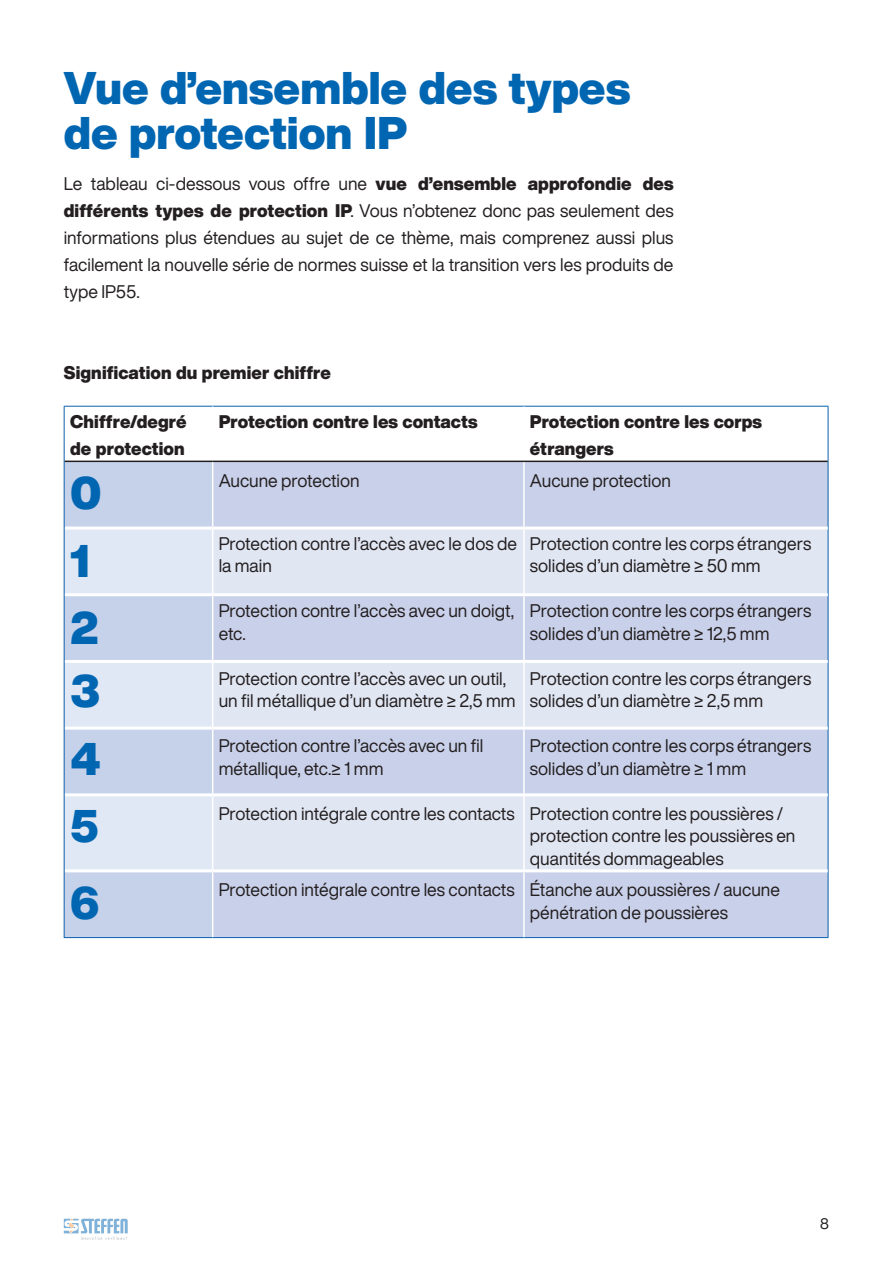
<style>
.page{position:relative;width:893px;height:1263px;background:#fff}
.page>*{position:absolute;margin:0;border:0;box-sizing:border-box;transform-origin:0 0}
.t1{font:900 45px/45px "Helvetica Now Display";color:#0166b2}
.t2{font:18px/22.5px "Helvetica Now Display";color:#231f20}
.t3{font:900 18px/27px "Helvetica Now Display";letter-spacing:.005em;color:#231f20}
.t4{font:15px "Helvetica Now Display";color:#231f20}
.s1{font-weight:900}
</style>
<div class="page">
<svg style="left:64px;top:1219px;width:64px;height:21px"></svg>
<div style="left:65px;top:462px;width:147px;height:475px;background:#c6d2ea"></div>
<div style="left:213px;top:462px;width:615px;height:475px;background:#c9d0e9"></div>
<svg style="left:65px;top:529px;width:147px;height:340px;background:#d6dff0"></svg>
<svg style="left:213px;top:529px;width:615px;height:340px;background:#d7ddef"></svg>
<hr style="left:64px;top:406px;width:149px;height:1px;background:#0a60ae">
<hr style="left:64px;top:407px;width:1px;height:54px;background:#0a60ae">
<hr style="left:213px;top:406px;width:311px;height:1px;background:#0a60ae">
<hr style="left:524px;top:406px;width:304px;height:1px;background:#0a60ae">
<hr style="left:828px;top:407px;width:1px;height:54px;background:#0a60ae">
<hr style="left:828px;top:461px;width:1px;height:67px;background:#0a60ae">
<hr style="left:828px;top:528px;width:1px;height:67px;background:#0a60ae">
<hr style="left:828px;top:595px;width:1px;height:66px;background:#0a60ae">
<hr style="left:828px;top:661px;width:1px;height:67px;background:#0a60ae">
<hr style="left:828px;top:728px;width:1px;height:67px;background:#0a60ae">
<hr style="left:828px;top:795px;width:1px;height:76px;background:#0a60ae">
<hr style="left:828px;top:871px;width:1px;height:66px;background:#0a60ae">
<hr style="left:213px;top:937px;width:311px;height:1px;background:#0a60ae">
<hr style="left:524px;top:937px;width:304px;height:1px;background:#0a60ae">
<hr style="left:523px;top:462px;width:2px;height:64px;background:#fff">
<hr style="left:523px;top:529px;width:2px;height:64px;background:#fff">
<hr style="left:523px;top:596px;width:2px;height:64px;background:#fff">
<hr style="left:523px;top:663px;width:2px;height:64px;background:#fff">
<hr style="left:523px;top:730px;width:2px;height:63px;background:#fff">
<hr style="left:523px;top:796px;width:2px;height:73px;background:#fff">
<hr style="left:523px;top:872px;width:2px;height:65px;background:#fff">
<hr style="left:65px;top:461px;width:148px;height:1px;background:#231f20">
<hr style="left:213px;top:461px;width:311px;height:1px;background:#231f20">
<hr style="left:524px;top:461px;width:304px;height:1px;background:#231f20">
<hr style="left:65px;top:526px;width:148px;height:3px;background:#fff">
<hr style="left:213px;top:526px;width:311px;height:3px;background:#fff">
<hr style="left:524px;top:526px;width:304px;height:3px;background:#fff">
<hr style="left:65px;top:593px;width:148px;height:3px;background:#fff">
<hr style="left:213px;top:593px;width:311px;height:3px;background:#fff">
<hr style="left:524px;top:593px;width:304px;height:3px;background:#fff">
<hr style="left:65px;top:660px;width:148px;height:3px;background:#fff">
<hr style="left:213px;top:660px;width:311px;height:3px;background:#fff">
<hr style="left:524px;top:660px;width:304px;height:3px;background:#fff">
<hr style="left:65px;top:727px;width:148px;height:3px;background:#fff">
<hr style="left:213px;top:727px;width:311px;height:3px;background:#fff">
<hr style="left:524px;top:727px;width:304px;height:3px;background:#fff">
<hr style="left:65px;top:793px;width:148px;height:3px;background:#fff">
<hr style="left:213px;top:793px;width:311px;height:3px;background:#fff">
<hr style="left:524px;top:793px;width:304px;height:3px;background:#fff">
<hr style="left:65px;top:869px;width:148px;height:3px;background:#fff">
<hr style="left:213px;top:869px;width:311px;height:3px;background:#fff">
<hr style="left:524px;top:869px;width:304px;height:3px;background:#fff">
<hr style="left:64px;top:461px;width:1px;height:67px;background:#0a60ae">
<hr style="left:64px;top:528px;width:1px;height:67px;background:#0a60ae">
<hr style="left:64px;top:595px;width:1px;height:66px;background:#0a60ae">
<hr style="left:64px;top:661px;width:1px;height:67px;background:#0a60ae">
<hr style="left:64px;top:728px;width:1px;height:67px;background:#0a60ae">
<hr style="left:64px;top:795px;width:1px;height:76px;background:#0a60ae">
<hr style="left:64px;top:871px;width:1px;height:66px;background:#0a60ae">
<hr style="left:64px;top:937px;width:149px;height:1px;background:#0a60ae">
<h1 class="t1" style="left:64px;top:66px;width:568px">Vue d’ensemble des types de protection IP</h1>
<p class="t2" style="left:64px;top:170px;width:611px;line-height:27px;text-align:justify">Le tableau ci-dessous vous offre une <span class="s1">vue d’ensemble approfondie des différents types de protection IP</span>. Vous n’obtenez donc pas seulement des informations plus étendues au sujet de ce thème, mais comprenez aussi plus facilement la nouvelle série de normes suisse et la transition vers les produits de type IP55.</p>
<p class="t3" style="left:64px;top:359px;width:269px">Signification du premier chiffre</p>
<p class="t3" style="left:70px;top:408px;width:118px">Chiffre/degré de protection</p>
<p class="t3" style="left:219px;top:408px;width:260px">Protection contre les contacts</p>
<p class="t3" style="left:530px;top:408px;width:234px">Protection contre les corps étrangers</p>
<h1 class="t1" style="left:70px;top:471px;width:33px">0</h1>
<p class="t2" style="left:219px;top:469px;width:143px">Aucune protection</p>
<p class="t2" style="left:530px;top:469px;width:143px">Aucune protection</p>
<h1 class="t1" style="left:70px;top:539px;width:21px">1</h1>
<p class="t2" style="left:219px;top:532px;width:300px">Protection contre l’accès avec le dos de la main</p>
<p class="t2" style="left:530px;top:532px;width:283px">Protection contre les corps étrangers solides d’un diamètre ≥ 50 mm</p>
<h1 class="t1" style="left:70px;top:606px;width:30px">2</h1>
<p class="t2" style="left:219px;top:600px;width:297px">Protection contre l’accès avec un doigt, etc.</p>
<p class="t2" style="left:530px;top:600px;width:283px">Protection contre les corps étrangers solides d’un diamètre ≥ 12,5 mm</p>
<h1 class="t1" style="left:70px;top:669px;width:31px">3</h1>
<p class="t2" style="left:219px;top:667px;width:298px">Protection contre l’accès avec un outil, un fil métallique d’un diamètre ≥ 2,5 mm</p>
<p class="t2" style="left:530px;top:667px;width:283px">Protection contre les corps étrangers solides d’un diamètre ≥ 2,5 mm</p>
<h1 class="t1" style="left:70px;top:737px;width:33px">4</h1>
<p class="t2" style="left:219px;top:735px;width:266px">Protection contre l’accès avec un fil métallique, etc.≥ 1 mm</p>
<p class="t2" style="left:530px;top:735px;width:283px">Protection contre les corps étrangers solides d’un diamètre ≥ 1 mm</p>
<h1 class="t1" style="left:70px;top:804px;width:30px">5</h1>
<p class="t2" style="left:530px;top:802px;width:267px;text-indent:-311px">Protection intégrale contre les contacts Protection contre les poussières / protection contre les poussières en quantités dommageables</p>
<h1 class="t1" style="left:70px;top:881px;width:31px">6</h1>
<p class="t2" style="left:530px;top:879px;width:252px;text-indent:-311px">Protection intégrale contre les contacts Étanche aux poussières / aucune pénétration de poussières</p>
<p class="t4" style="left:820px;top:1214px;width:10px">8</p>
</div>
